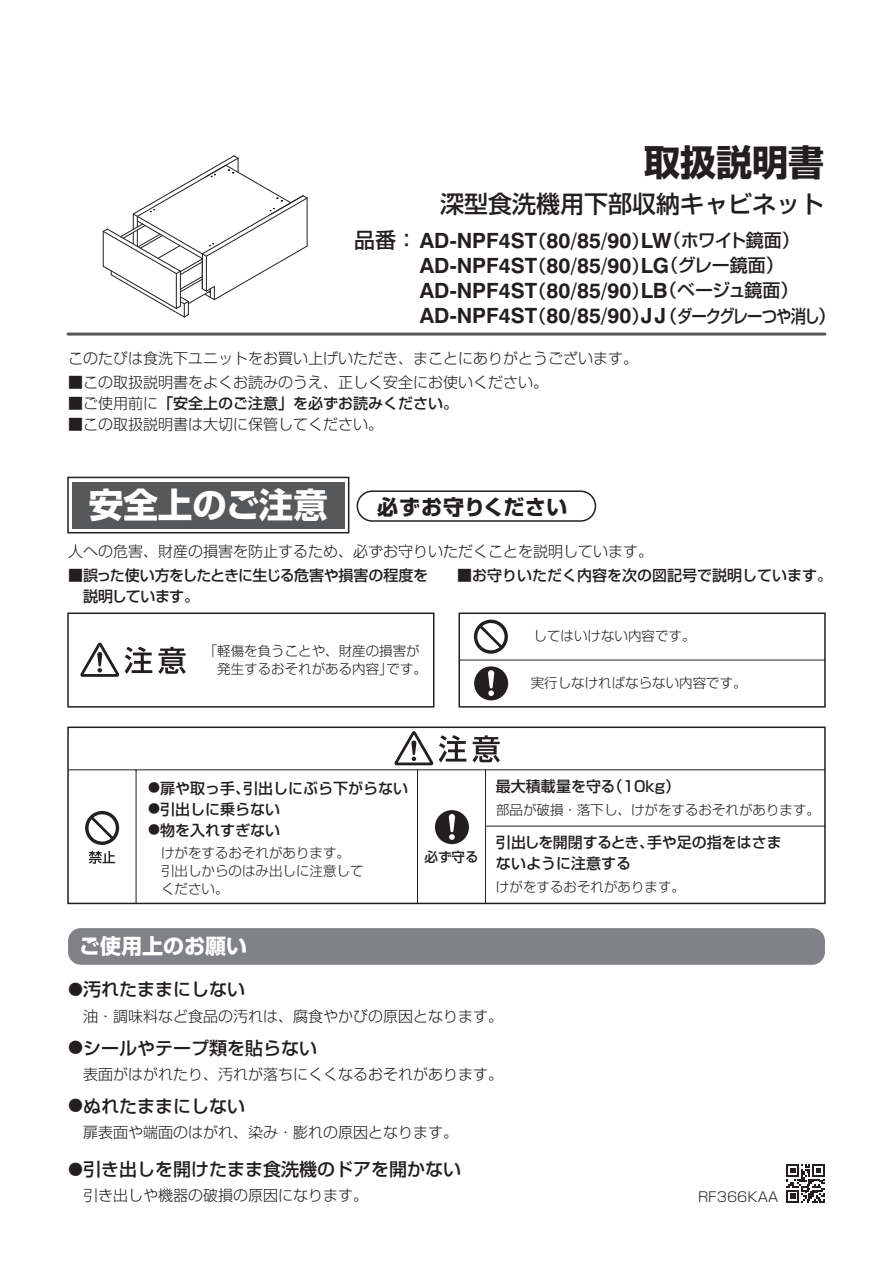
<style>
.page{position:relative;width:893px;height:1263px;background:#fff}
.page>*{position:absolute;margin:0;border:0;box-sizing:border-box;transform-origin:0 0}
.t1{font:36px "Shin Go Pro Bold 90 msp RKSJ H";color:#231f20}
.t2{font:34.5px "Shin Go Pro Bold 90 msp RKSJ H";color:#fff}
.t3{font:24px "Shin Go Pro Medium 90 msp RKSJ H";color:#231f20}
.t4{font:700 21px "Swiss 721 BT";color:#231f20}
.t5{font:21px "Shin Go Pro Bold 90 msp RKSJ H";letter-spacing:.025em;color:#231f20}
.t6{font:21px "Shin Go Pro Bold 90 msp RKSJ H";color:#fff}
.t7{font:18px "Shin Go Pro Medium 90 msp RKSJ H";color:#231f20}
.t8{font:18px "Shin Go Pro Medium 90 msp RKSJ H";letter-spacing:-.06em;color:#231f20}
.t9{font:15px "Shin Go Pro Light 90 msp RKSJ H";color:#231f20}
.t10{font:15px/21px "Shin Go Pro Medium 90 msp RKSJ H";color:#231f20}
.t11{font:15px/21px "Shin Go Pro Medium 90 msp RKSJ H";letter-spacing:-.035em;color:#231f20}
.t12{font:13.5px/18px "Shin Go Pro Light 90 msp RKSJ H";color:#231f20}
.t13{font:13.5px "Shin Go Pro Medium 90 msp RKSJ H";color:#231f20}
.t14{font:12px "Shin Go Pro Medium 90 msp RKSJ H";color:#231f20}
.s1{font-family:"Shin Go Pro Medium 90 msp RKSJ H";font-weight:400}
.s2{font-family:"Shin Go Pro Light 90 msp RKSJ H"}
</style>
<div class="page">
<hr style="left:68px;top:333px;width:757px;height:3px;background:#57585a">
<svg style="left:472px;top:735px;width:28px;height:27px"></svg>
<svg style="left:394px;top:731px;width:72px;height:34px"></svg>
<div style="left:67px;top:726px;width:759px;height:178px;border:2px solid #231f20"></div>
<hr style="left:68px;top:769px;width:757px;height:1px;background:#231f20">
<hr style="left:136px;top:770px;width:1px;height:133px;background:#231f20">
<hr style="left:417px;top:770px;width:1px;height:133px;background:#231f20">
<hr style="left:485px;top:770px;width:1px;height:133px;background:#231f20">
<svg style="left:435px;top:810px;width:34px;height:34px"></svg>
<svg style="left:89px;top:851px;width:26px;height:13px"></svg>
<svg style="left:85px;top:811px;width:34px;height:34px"></svg>
<hr style="left:486px;top:826px;width:339px;height:1px;background:#231f20">
<div style="left:458px;top:612px;width:368px;height:96px;border:2px solid #231f20"></div>
<svg style="left:474px;top:620px;width:34px;height:34px"></svg>
<div style="left:357px;top:490px;width:239px;height:32px;border:2px solid #231f20;border-radius:15px"></div>
<div style="left:67px;top:477px;width:282px;height:56px;border:2px solid #231f20"></div>
<div style="left:72px;top:482px;width:272px;height:46px;background:#57585a"></div>
<div style="left:67px;top:612px;width:367px;height:95px;border:2px solid #231f20"></div>
<hr style="left:459px;top:660px;width:366px;height:1px;background:#231f20">
<svg style="left:158px;top:647px;width:28px;height:27px"></svg>
<svg style="left:80px;top:642px;width:72px;height:35px"></svg>
<svg style="left:474px;top:666px;width:34px;height:34px"></svg>
<div style="left:68px;top:928px;width:757px;height:37px;background:#808285;border-radius:13px"></div>
<svg style="left:787px;top:1164px;width:38px;height:38px"></svg>
<svg style="left:102px;top:155px;width:206px;height:163px"></svg>
<h1 class="t1" style="left:644px;top:134px;width:182px">取扱説明書</h1>
<h3 class="t3" style="left:440px;top:184px;width:386px">深型食洗機用下部収納キャビネット</h3>
<h3 class="t4" style="left:354px;top:227px;width:319px"><span class="s1">品番：</span>AD-NPF4ST 80/85/90 LW</h3>
<p class="t7" style="left:663px;top:225px;width:138px">（ホワイト鏡面(</p>
<p class="t7" style="left:529px;top:226px;width:19px">（</p>
<p class="t7" style="left:631px;top:226px;width:19px">）</p>
<p class="t7" style="left:660px;top:250px;width:125px">（グレー鏡面(</p>
<p class="t7" style="left:529px;top:251px;width:19px">（</p>
<p class="t7" style="left:631px;top:251px;width:19px">）</p>
<h3 class="t4" style="left:420px;top:253px;width:251px">AD-NPF4ST 80/85/90 LG</h3>
<p class="t7" style="left:659px;top:276px;width:141px">（ベージュ鏡面(</p>
<p class="t7" style="left:529px;top:276px;width:19px">（</p>
<p class="t7" style="left:631px;top:276px;width:19px">）</p>
<h3 class="t4" style="left:420px;top:278px;width:249px">AD-NPF4ST 80/85/90 LB</h3>
<p class="t8" style="left:659px;top:301px;width:178px">（ダークグレーつや消し(</p>
<p class="t7" style="left:529px;top:302px;width:19px">（</p>
<p class="t7" style="left:631px;top:302px;width:19px">）</p>
<h3 class="t4" style="left:420px;top:303px;width:248px">AD-NPF4ST 80/85/90 JJ</h3>
<p class="t9" style="left:68px;top:346px;width:571px">このたびは食洗下ユニットをお買い上げいただき、まことにありがとうございます。</p>
<p class="t9" style="left:68px;top:370px;width:481px">■この取扱説明書をよくお読みのうえ、正しく安全にお使いください。</p>
<p class="t10" style="left:68px;top:391px;width:391px"><span class="s2">■ご使用前に</span>「安全上のご注意」を必ずお読みください。</p>
<p class="t9" style="left:68px;top:412px;width:316px">■この取扱説明書は大切に保管してください。</p>
<h2 class="t2" style="left:89px;top:478px;width:240px">安全上のご注意</h2>
<h3 class="t5" style="left:377px;top:490px;width:192px">必ずお守りください</h3>
<p class="t9" style="left:68px;top:539px;width:586px">人への危害、財産の損害を防止するため、必ずお守りいただくことを説明しています。</p>
<p class="t11" style="left:68px;top:563px;width:362px">■誤った使い方をしたときに生じる危害や損害の程度を　説明しています。</p>
<p class="t10" style="left:457px;top:563px;width:376px">■お守りいただく内容を次の図記号で説明しています。</p>
<p class="t12" style="left:387px;top:640px;width:42px;text-indent:-183px">「軽傷を負うことや、財産の損害がです。</p>
<p class="t12" style="left:204px;top:658px;width:191px">　発生するおそれがある内容」</p>
<p class="t12" style="left:534px;top:625px;width:163px">してはいけない内容です。</p>
<p class="t12" style="left:531px;top:672px;width:217px">実行しなければならない内容です。</p>
<p class="t10" style="left:160px;top:776px;width:92px">扉や取っ手、</p>
<p class="t10" style="left:243px;top:776px;width:166px">引出しにぶら下がらない</p>
<p class="t14" style="left:148px;top:778px;width:13px">●</p>
<p class="t10" style="left:160px;top:797px;width:122px">引出しに乗らない</p>
<p class="t14" style="left:148px;top:799px;width:13px">●</p>
<p class="t10" style="left:160px;top:818px;width:122px">物を入れすぎない</p>
<p class="t14" style="left:148px;top:820px;width:13px">●</p>
<p class="t12" style="left:161px;top:842px;width:204px">けがをするおそれがあります。引出しからのはみ出しに注意してください。</p>
<h3 class="t6" style="left:79px;top:929px;width:169px">ご使用上のお願い</h3>
<p class="t13" style="left:425px;top:845px;width:55px">必ず守る</p>
<p class="t10" style="left:608px;top:773px;width:74px">（10kg(</p>
<p class="t10" style="left:496px;top:773px;width:121px">最大積載量を守る</p>
<p class="t12" style="left:496px;top:799px;width:325px">部品が破損・落下し、けがをするおそれがあります。</p>
<p class="t10" style="left:647px;top:830px;width:136px">手や足の指をはさま</p>
<p class="t10" style="left:496px;top:830px;width:160px">引出しを開閉するとき、ないように注意する</p>
<p class="t12" style="left:496px;top:876px;width:190px">けがをするおそれがあります。</p>
<p class="t7" style="left:83px;top:974px;width:163px">汚れたままにしない</p>
<p class="t10" style="left:68px;top:977px;width:16px">●</p>
<p class="t9" style="left:68px;top:1003px;width:436px">　油・調味料など食品の汚れは、腐食やかびの原因となります。</p>
<p class="t7" style="left:83px;top:1033px;width:235px">シールやテープ類を貼らない</p>
<p class="t10" style="left:68px;top:1035px;width:16px">●</p>
<p class="t9" style="left:68px;top:1062px;width:436px">　表面がはがれたり、汚れが落ちにくくなるおそれがあります。</p>
<p class="t7" style="left:83px;top:1091px;width:163px">ぬれたままにしない</p>
<p class="t10" style="left:68px;top:1093px;width:16px">●</p>
<p class="t9" style="left:68px;top:1120px;width:391px">　扉表面や端面のはがれ、染み・膨れの原因となります。</p>
<p class="t7" style="left:83px;top:1154px;width:379px">引き出しを開けたまま食洗機のドアを開かない</p>
<p class="t10" style="left:68px;top:1156px;width:16px">●</p>
<p class="t9" style="left:68px;top:1183px;width:301px">　引き出しや機器の破損の原因になります。</p>
<p class="t12" style="left:698px;top:1186px;width:82px">RF366KAA</p>
</div>
